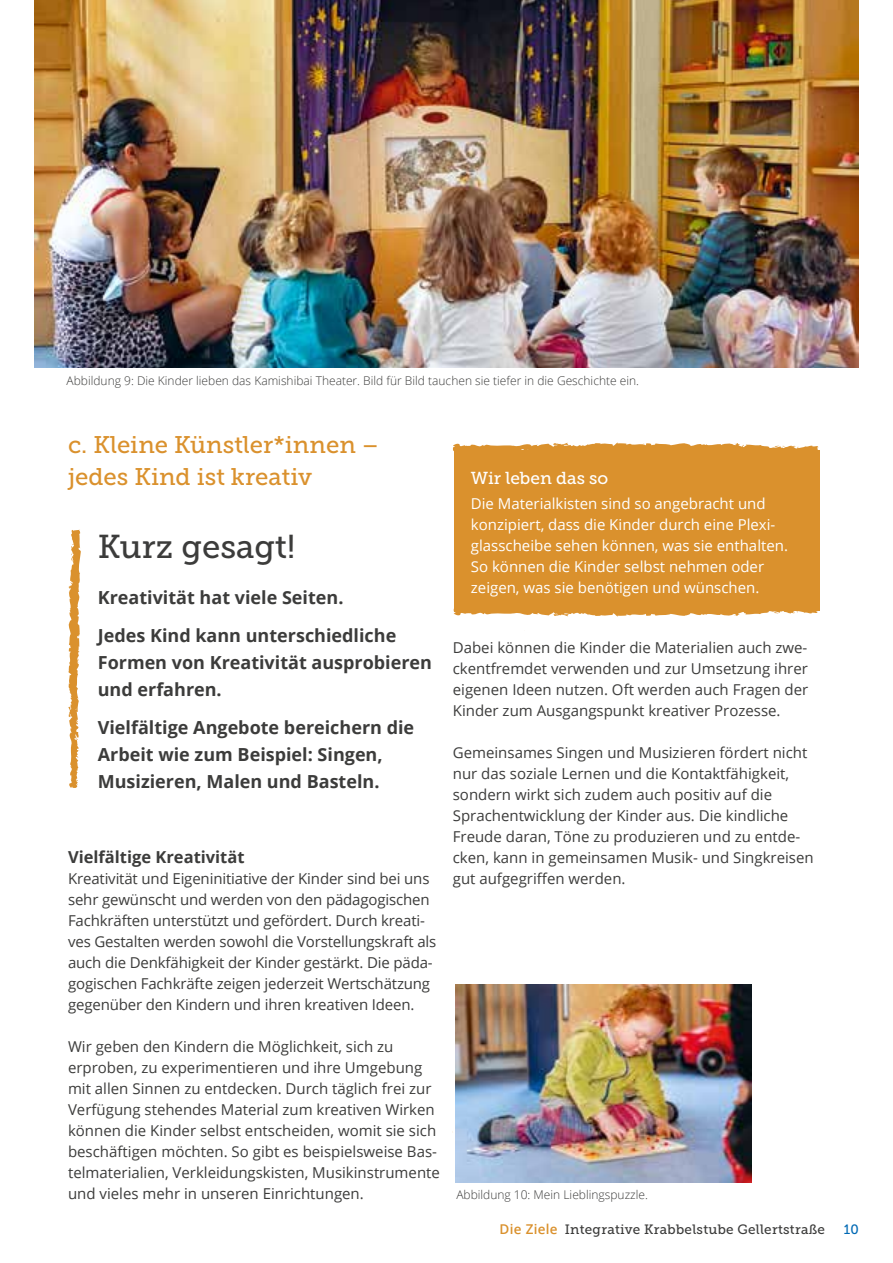
<style>
.page{position:relative;width:893px;height:1263px;background:#fff}
.page>*{position:absolute;margin:0;border:0;box-sizing:border-box;transform-origin:0 0}
.t1{font:33px "Museo Slab 500";color:#3c3c3b}
.t2{font:24px/31.5px "Museo Slab 500";color:#da912d}
.t3{font:700 18px/27px "Open Sans";color:#3c3c3b}
.t4{font:17.25px "Museo Slab 500";color:#fff}
.t5{font:700 16.5px "Open Sans";color:#3c3c3b}
.t6{font:15px/21px "Open Sans";color:#3c3c3b}
.t7{font:15px/21px "Open Sans";color:#fff}
.t8{font:13.5px "Museo Slab 500";letter-spacing:.02em;color:#3c3c3b}
.t9{font:13.5px "Museo Slab 500";color:#0069b4}
.t10{font:300 12px "Open Sans";color:#3c3c3b}
.s1{font-family:"Open Sans";font-weight:600;color:#da912d}
</style>
<div class="page">
<div style="left:454px;top:450px;width:366px;height:160px;background:#da912d"></div>
<svg style="left:453px;top:442px;width:366px;height:9px"></svg>
<svg style="left:453px;top:608px;width:365px;height:9px"></svg>
<img style="left:455px;top:984px;width:297px;height:198px">
<img style="left:34px;top:0;width:825px;height:368px">
<svg style="left:68px;top:529px;width:13px;height:259px"></svg>
<p class="t10" style="left:67px;top:372px;width:574px">Abbildung 9: Die Kinder lieben das Kamishibai Theater. Bild für Bild tauchen sie tiefer in die Geschichte ein.</p>
<h2 class="t2" style="left:68px;top:429px;width:312px">c. Kleine Künstler*innen – jedes Kind ist kreativ</h2>
<h1 class="t1" style="left:98px;top:528px;width:199px">Kurz gesagt!</h1>
<p class="t3" style="left:98px;top:578px;width:300px;line-height:37.7px">Kreativität hat viele Seiten.<br>Jedes Kind kann unterschiedliche</p>
<p class="t3" style="left:98px;top:648px;width:336px">Formen von Kreativität ausprobieren und erfahren.</p>
<p class="t3" style="left:98px;top:713px;width:318px">Vielfältige Angebote bereichern die<br>Arbeit wie zum Beispiel: Singen,<br>Musizieren, Malen und Basteln.</p>
<p class="t5" style="left:68px;top:845px;width:178px">Vielfältige Kreativität</p>
<p class="t6" style="left:68px;top:867px;width:370px">Kreativität und Eigeninitiative der Kinder sind bei uns sehr gewünscht und werden von den pädagogischen Fachkräften unterstützt und gefördert. Durch kreati&shy;ves Gestalten werden sowohl die Vorstellungskraft als auch die Denkfähigkeit der Kinder gestärkt. Die päda&shy;gogischen Fachkräfte zeigen jederzeit Wertschätzung gegenüber den Kindern und ihren kreativen Ideen.</p>
<p class="t6" style="left:68px;top:1035px;width:373px">Wir geben den Kindern die Möglichkeit, sich zu erproben, zu experimentieren und ihre Umgebung mit allen Sinnen zu entdecken. Durch täglich frei zur Verfügung stehendes Material zum kreativen Wirken können die Kinder selbst entscheiden, womit sie sich beschäftigen möchten. So gibt es beispielsweise Bas&shy;telmaterialien, Verkleidungskisten, Musikinstrumente und vieles mehr in unseren Einrichtungen.</p>
<p class="t4" style="left:471px;top:469px;width:139px">Wir leben das so</p>
<p class="t7" style="left:471px;top:493px;width:319px">Die Materialkisten sind so angebracht und konzipiert, dass die Kinder durch eine Plexi&shy;glasscheibe sehen können, was sie enthalten.<br>So können die Kinder selbst nehmen oder zeigen, was sie benötigen und wünschen.</p>
<p class="t6" style="left:453px;top:636px;width:357px;text-align:justify">Dabei können die Kinder die Materialien auch zwe&shy;ckentfremdet verwenden und zur Umsetzung ihrer eigenen Ideen nutzen. Oft werden auch Fragen der Kinder zum Ausgangspunkt kreativer Prozesse.</p>
<p class="t6" style="left:453px;top:741px;width:362px">Gemeinsames Singen und Musizieren fördert nicht nur das soziale Lernen und die Kontaktfähigkeit, sondern wirkt sich zudem auch positiv auf die Sprachentwicklung der Kinder aus. Die kindliche Freude daran, Töne zu produzieren und zu entde&shy;cken, kann in gemeinsamen Musik- und Singkreisen gut aufgegriffen werden.</p>
<p class="t10" style="left:456px;top:1187px;width:193px">Abbildung 10: Mein Lieblingspuzzle.</p>
<p class="t8" style="left:500px;top:1222px;width:327px"><span class="s1">Die Ziele</span> Integrative Krabbelstube Gellertstraße</p>
<p class="t9" style="left:844px;top:1222px;width:17px">10</p>
</div>
